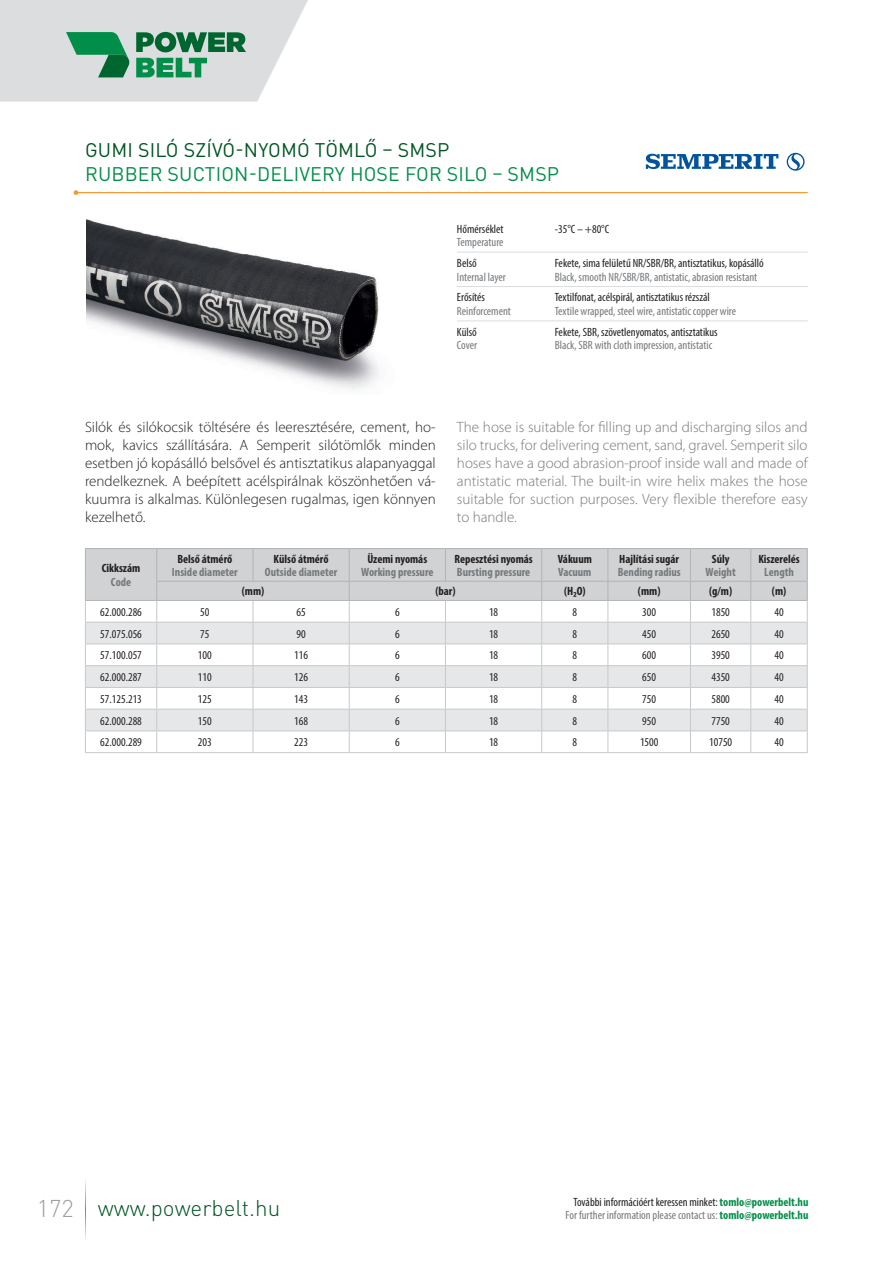
<style>
.page{position:relative;width:893px;height:1263px;background:#fff}
.page>*{position:absolute;margin:0;border:0;box-sizing:border-box;transform-origin:0 0}
.t1{font:300 22.5px "DIN Pro";color:#005523}
.t2{font:19.5px "DIN Pro";letter-spacing:.01em;color:#008e48}
.t3{font:19.5px "DIN Pro";letter-spacing:.01em;color:#005523}
.t4{font:300 15px/18px "Myriad Pro";color:#76787b;text-align:justify}
.t5{font:300 15px/18px "Myriad Pro";color:#231f20;text-align:justify}
.t6{font:condensed 12px "Myriad Pro";color:#231f20}
.t7{font:condensed 12px/13.5px "Myriad Pro";color:#76787b;text-align:right}
.t8{font:700 condensed 12px "Myriad Pro";color:#231f20}
.t9{font:700 condensed 12px "Myriad Pro";color:#76787b}
.s1{font-size:24px;color:#9d9fa2}
.s2{color:#231f20}
.s3{font-weight:700;color:#008e48}
</style>
<div class="page">
<svg style="left:85px;top:1180px;width:1px;height:60px"></svg>
<svg style="left:646px;top:153px;width:132px;height:17px"></svg>
<svg style="left:787px;top:153px;width:17px;height:18px"></svg>
<hr style="left:76px;top:192px;width:732px;height:1px;background:#f89931">
<svg style="left:74px;top:190px;width:4px;height:5px"></svg>
<hr style="left:457px;top:252px;width:351px;height:1px;background:#dcdddf">
<hr style="left:457px;top:286px;width:351px;height:1px;background:#dcdddf">
<hr style="left:457px;top:321px;width:351px;height:1px;background:#dcdddf">
<img style="left:87px;top:219px;width:292px;height:171px">
<hr style="left:85px;top:548px;width:72px;height:1px;background:#b2b3b7">
<hr style="left:157px;top:548px;width:96px;height:1px;background:#b2b3b7">
<hr style="left:253px;top:548px;width:96px;height:1px;background:#b2b3b7">
<hr style="left:349px;top:548px;width:96px;height:1px;background:#b2b3b7">
<hr style="left:445px;top:548px;width:97px;height:1px;background:#b2b3b7">
<hr style="left:542px;top:548px;width:66px;height:1px;background:#b2b3b7">
<hr style="left:608px;top:548px;width:82px;height:1px;background:#b2b3b7">
<hr style="left:690px;top:548px;width:61px;height:1px;background:#b2b3b7">
<hr style="left:751px;top:548px;width:57px;height:1px;background:#b2b3b7">
<svg style="left:85px;top:549px;width:723px;height:203px"></svg>
<hr style="left:85px;top:752px;width:168px;height:1px;background:#c7c8ca">
<hr style="left:253px;top:752px;width:437px;height:1px;background:#c7c8ca">
<hr style="left:690px;top:752px;width:118px;height:1px;background:#c7c8ca">
<svg style="left:0;top:0;width:308px;height:102px;background:#c2d2cc"></svg>
<h2 class="t3" style="left:85px;top:139px;width:366px">GUMI SILÓ SZÍVÓ-NYOMÓ TÖMLŐ – SMSP</h2>
<h2 class="t2" style="left:85px;top:163px;width:476px">RUBBER SUCTION-DELIVERY HOSE FOR SILO – SMSP</h2>
<p class="t6" style="left:457px;top:222px;width:48px">Hőmérséklet</p>
<p class="t7" style="left:457px;top:235px;width:48px">Temperature</p>
<p class="t6" style="left:555px;top:222px;width:56px">-35°C – +80°C</p>
<p class="t6" style="left:457px;top:256px;width:21px">Belső</p>
<p class="t7" style="left:457px;top:270px;width:50px">Internal layer</p>
<p class="t6" style="left:555px;top:256px;width:211px">Fekete, sima felületű NR/SBR/BR, antisztatikus, kopásálló</p>
<p class="t7" style="left:555px;top:270px;width:204px">Black, smooth NR/SBR/BR, antistatic, abrasion resistant</p>
<p class="t6" style="left:457px;top:290px;width:30px">Erősítés</p>
<p class="t7" style="left:457px;top:304px;width:55px">Reinforcement</p>
<p class="t6" style="left:555px;top:290px;width:157px">Textilfonat, acélspirál, antisztatikus rézszál</p>
<p class="t7" style="left:555px;top:304px;width:183px">Textile wrapped, steel wire, antistatic copper wire</p>
<p class="t6" style="left:457px;top:325px;width:21px">Külső</p>
<p class="t7" style="left:457px;top:338px;width:22px">Cover</p>
<p class="t6" style="left:555px;top:325px;width:164px">Fekete, SBR, szövetlenyomatos, antisztatikus</p>
<p class="t7" style="left:555px;top:338px;width:159px">Black, SBR with cloth impression, antistatic</p>
<p class="t5" style="left:85px;top:419px;width:352px">Silók és silókocsik töltésére és leeresztésére, cement, ho&shy;mok, kavics szállítására. A Semperit silótömlők minden esetben jó kopásálló belsővel és antisztatikus alapanyaggal rendelkeznek. A beépített acélspirálnak köszönhetően vá&shy;kuumra is alkalmas. Különlegesen rugalmas, igen könnyen kezelhető.</p>
<p class="t4" style="left:457px;top:419px;width:352px">The hose is suitable for filling up and discharging silos and silo trucks, for delivering cement, sand, gravel. Semperit silo hoses have a good abrasion-proof inside wall and made of antistatic material. The built-in wire helix makes the hose suitable for suction purposes. Very flexible therefore easy to handle.</p>
<p class="t8" style="left:102px;top:564px;width:40px">Cikkszám</p>
<p class="t9" style="left:111px;top:577px;width:22px">Code</p>
<p class="t8" style="left:177px;top:554px;width:56px">Belső átmérő</p>
<p class="t9" style="left:172px;top:568px;width:67px">Inside diameter</p>
<p class="t8" style="left:274px;top:554px;width:57px">Külső átmérő</p>
<p class="t9" style="left:265px;top:568px;width:74px">Outside diameter</p>
<p class="t8" style="left:367px;top:554px;width:61px">Üzemi nyomás</p>
<p class="t9" style="left:361px;top:568px;width:74px">Working pressure</p>
<p class="t8" style="left:454px;top:554px;width:80px">Repesztési nyomás</p>
<p class="t9" style="left:457px;top:568px;width:75px">Bursting pressure</p>
<p class="t8" style="left:558px;top:554px;width:36px">Vákuum</p>
<p class="t9" style="left:558px;top:568px;width:35px">Vacuum</p>
<p class="t8" style="left:619px;top:554px;width:61px">Hajlítási sugár</p>
<p class="t9" style="left:618px;top:568px;width:65px">Bending radius</p>
<p class="t8" style="left:712px;top:554px;width:19px">Súly</p>
<p class="t9" style="left:705px;top:568px;width:32px">Weight</p>
<p class="t8" style="left:758px;top:554px;width:43px">Kiszerelés</p>
<p class="t9" style="left:764px;top:568px;width:31px">Length</p>
<p class="t8" style="left:242px;top:587px;width:24px">(mm)</p>
<p class="t8" style="left:435px;top:587px;width:22px">(bar)</p>
<p class="t8" style="left:564px;top:587px;width:23px">(H2O)</p>
<p class="t8" style="left:638px;top:587px;width:24px">(mm)</p>
<p class="t8" style="left:709px;top:587px;width:25px">(g/m)</p>
<p class="t8" style="left:772px;top:587px;width:16px">(m)</p>
<p class="t6" style="left:100px;top:605px;width:43px">62.000.286</p>
<p class="t6" style="left:200px;top:605px;width:11px">50</p>
<p class="t6" style="left:296px;top:605px;width:11px">65</p>
<p class="t6" style="left:395px;top:605px;width:6px">6</p>
<p class="t6" style="left:489px;top:605px;width:11px">18</p>
<p class="t6" style="left:572px;top:605px;width:6px">8</p>
<p class="t6" style="left:642px;top:605px;width:15px">300</p>
<p class="t6" style="left:711px;top:605px;width:20px">1850</p>
<p class="t6" style="left:774px;top:605px;width:11px">40</p>
<p class="t6" style="left:100px;top:626px;width:43px">57.075.056</p>
<p class="t6" style="left:200px;top:626px;width:11px">75</p>
<p class="t6" style="left:296px;top:626px;width:11px">90</p>
<p class="t6" style="left:395px;top:626px;width:6px">6</p>
<p class="t6" style="left:489px;top:626px;width:11px">18</p>
<p class="t6" style="left:572px;top:626px;width:6px">8</p>
<p class="t6" style="left:642px;top:626px;width:15px">450</p>
<p class="t6" style="left:711px;top:626px;width:20px">2650</p>
<p class="t6" style="left:774px;top:626px;width:11px">40</p>
<p class="t6" style="left:100px;top:648px;width:43px">57.100.057</p>
<p class="t6" style="left:198px;top:648px;width:15px">100</p>
<p class="t6" style="left:294px;top:648px;width:15px">116</p>
<p class="t6" style="left:395px;top:648px;width:6px">6</p>
<p class="t6" style="left:489px;top:648px;width:11px">18</p>
<p class="t6" style="left:572px;top:648px;width:6px">8</p>
<p class="t6" style="left:642px;top:648px;width:15px">600</p>
<p class="t6" style="left:711px;top:648px;width:20px">3950</p>
<p class="t6" style="left:774px;top:648px;width:11px">40</p>
<p class="t6" style="left:100px;top:670px;width:43px">62.000.287</p>
<p class="t6" style="left:198px;top:670px;width:15px">110</p>
<p class="t6" style="left:294px;top:670px;width:15px">126</p>
<p class="t6" style="left:395px;top:670px;width:6px">6</p>
<p class="t6" style="left:489px;top:670px;width:11px">18</p>
<p class="t6" style="left:572px;top:670px;width:6px">8</p>
<p class="t6" style="left:642px;top:670px;width:15px">650</p>
<p class="t6" style="left:711px;top:670px;width:20px">4350</p>
<p class="t6" style="left:774px;top:670px;width:11px">40</p>
<p class="t6" style="left:100px;top:692px;width:43px">57.125.213</p>
<p class="t6" style="left:198px;top:692px;width:15px">125</p>
<p class="t6" style="left:294px;top:692px;width:15px">143</p>
<p class="t6" style="left:395px;top:692px;width:6px">6</p>
<p class="t6" style="left:489px;top:692px;width:11px">18</p>
<p class="t6" style="left:572px;top:692px;width:6px">8</p>
<p class="t6" style="left:642px;top:692px;width:15px">750</p>
<p class="t6" style="left:711px;top:692px;width:20px">5800</p>
<p class="t6" style="left:774px;top:692px;width:11px">40</p>
<p class="t6" style="left:100px;top:713px;width:43px">62.000.288</p>
<p class="t6" style="left:198px;top:713px;width:15px">150</p>
<p class="t6" style="left:294px;top:713px;width:15px">168</p>
<p class="t6" style="left:395px;top:713px;width:6px">6</p>
<p class="t6" style="left:489px;top:713px;width:11px">18</p>
<p class="t6" style="left:572px;top:713px;width:6px">8</p>
<p class="t6" style="left:642px;top:713px;width:15px">950</p>
<p class="t6" style="left:711px;top:713px;width:20px">7750</p>
<p class="t6" style="left:774px;top:713px;width:11px">40</p>
<p class="t6" style="left:100px;top:735px;width:43px">62.000.289</p>
<p class="t6" style="left:198px;top:735px;width:15px">203</p>
<p class="t6" style="left:294px;top:735px;width:15px">223</p>
<p class="t6" style="left:395px;top:735px;width:6px">6</p>
<p class="t6" style="left:489px;top:735px;width:11px">18</p>
<p class="t6" style="left:572px;top:735px;width:6px">8</p>
<p class="t6" style="left:640px;top:735px;width:20px">1500</p>
<p class="t6" style="left:709px;top:735px;width:25px">10750</p>
<p class="t6" style="left:774px;top:735px;width:11px">40</p>
<h1 class="t1" style="left:37px;top:1195px;width:245px"><span class="s1">172</span> www.powerbelt.hu</h1>
<p class="t7" style="left:566px;top:1195px;width:244px"><span class="s2">További információért keressen minket:</span> <span class="s3">tomlo@powerbelt.hu<br></span>For further information please contact us: <span class="s3">tomlo@powerbelt.hu</span></p>
</div>
